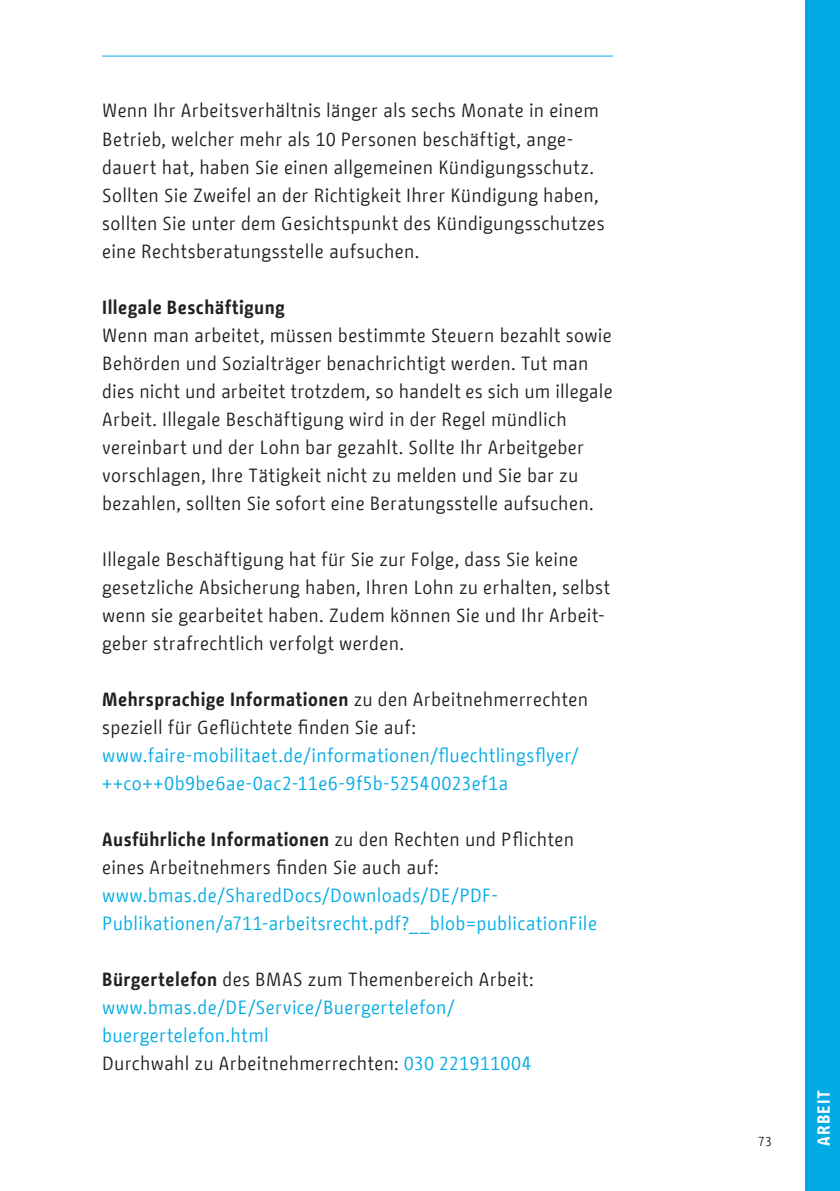
<style>
.page{position:relative;width:840px;height:1191px;background:#fff}
.page>*{position:absolute;margin:0;border:0;box-sizing:border-box;transform-origin:0 0}
.Deutsch_-_Copy{font:19px/28px "BMF Change";letter-spacing:.015em;color:#231f20}
.Deutsch_-_Copy-2{font:19px/28px "BMF Change";letter-spacing:.02em;color:#00abe5}
.Deutsch_-_Copy-3{font:700 19px "BMF Change";letter-spacing:.02em;color:#231f20}
.t1{font:700 17.4px "BMF Change";letter-spacing:.06em;color:#fff}
.t2{font:13px "BMF Change";color:#231f20}
.s1{font-weight:700}
.s2{color:#00abe5}
</style>
<div class="page">
<hr style="left:102px;top:56px;width:510px;height:1px;background:#00abe5">
<div style="left:805px;top:0;width:34px;height:1191px;background:#00abe5"></div>
<p class="Deutsch_-_Copy" style="left:102px;top:97px;width:504px">Wenn Ihr Arbeitsverhältnis länger als sechs Monate in einem Betrieb, welcher mehr als 10 Personen beschäftigt, ange&shy;dauert hat, haben Sie einen allgemeinen Kündigungsschutz.<br>Sollten Sie Zweifel an der Richtigkeit Ihrer Kündigung haben, sollten Sie unter dem Gesichtspunkt des Kündigungsschutzes eine Rechtsberatungsstelle aufsuchen.</p>
<p class="Deutsch_-_Copy-3" style="left:102px;top:293px;width:184px">Illegale Beschäftigung</p>
<p class="Deutsch_-_Copy" style="left:102px;top:321px;width:512px">Wenn man arbeitet, müssen bestimmte Steuern bezahlt sowie Behörden und Sozialträger benachrichtigt werden. Tut man dies nicht und arbeitet trotzdem, so handelt es sich um illegale Arbeit. Illegale Beschäftigung wird in der Regel mündlich vereinbart und der Lohn bar gezahlt. Sollte Ihr Arbeitgeber vorschlagen, Ihre Tätigkeit nicht zu melden und Sie bar zu bezahlen, sollten Sie sofort eine Beratungsstelle aufsuchen.</p>
<p class="Deutsch_-_Copy" style="left:102px;top:545px;width:509px">Illegale Beschäftigung hat für Sie zur Folge, dass Sie keine gesetzliche Absicherung haben, Ihren Lohn zu erhalten, selbst wenn sie gearbeitet haben. Zudem können Sie und Ihr Arbeit&shy;geber strafrechtlich verfolgt werden.</p>
<p class="Deutsch_-_Copy" style="left:102px;top:685px;width:487px"><span class="s1">Mehrsprachige Informationen</span> zu den Arbeitnehmerrechten speziell für Geflüchtete finden Sie auf:</p>
<p class="Deutsch_-_Copy-2" style="left:102px;top:741px;width:478px">www.faire-mobilitaet.de/informationen/fluechtlingsflyer/ ++co++0b9be6ae-0ac2-11e6-9f5b-52540023ef1a</p>
<p class="Deutsch_-_Copy" style="left:102px;top:825px;width:473px"><span class="s1">Ausführliche Informationen</span> zu den Rechten und Pflichten eines Arbeitnehmers finden Sie auch auf:</p>
<p class="Deutsch_-_Copy-2" style="left:102px;top:881px;width:496px">www.bmas.de/SharedDocs/Downloads/DE/PDF-<br>Publikationen/a711-arbeitsrecht.pdf?__blob=publicationFile</p>
<p class="Deutsch_-_Copy" style="left:102px;top:965px;width:433px"><span class="s1">Bürgertelefon</span> des BMAS zum Themenbereich Arbeit:</p>
<p class="Deutsch_-_Copy-2" style="left:102px;top:993px;width:354px">www.bmas.de/DE/Service/Buergertelefon/ buergertelefon.html</p>
<p class="Deutsch_-_Copy" style="left:102px;top:1049px;width:431px">Durchwahl zu Arbeitnehmerrechten: <span class="s2">030 221911004</span></p>
<p class="t2" style="left:757px;top:1131px;width:15px">73</p>
<p class="t1" style="left:810px;top:1145px;width:58px;rotate:-90deg">ARBEIT</p>
</div>
